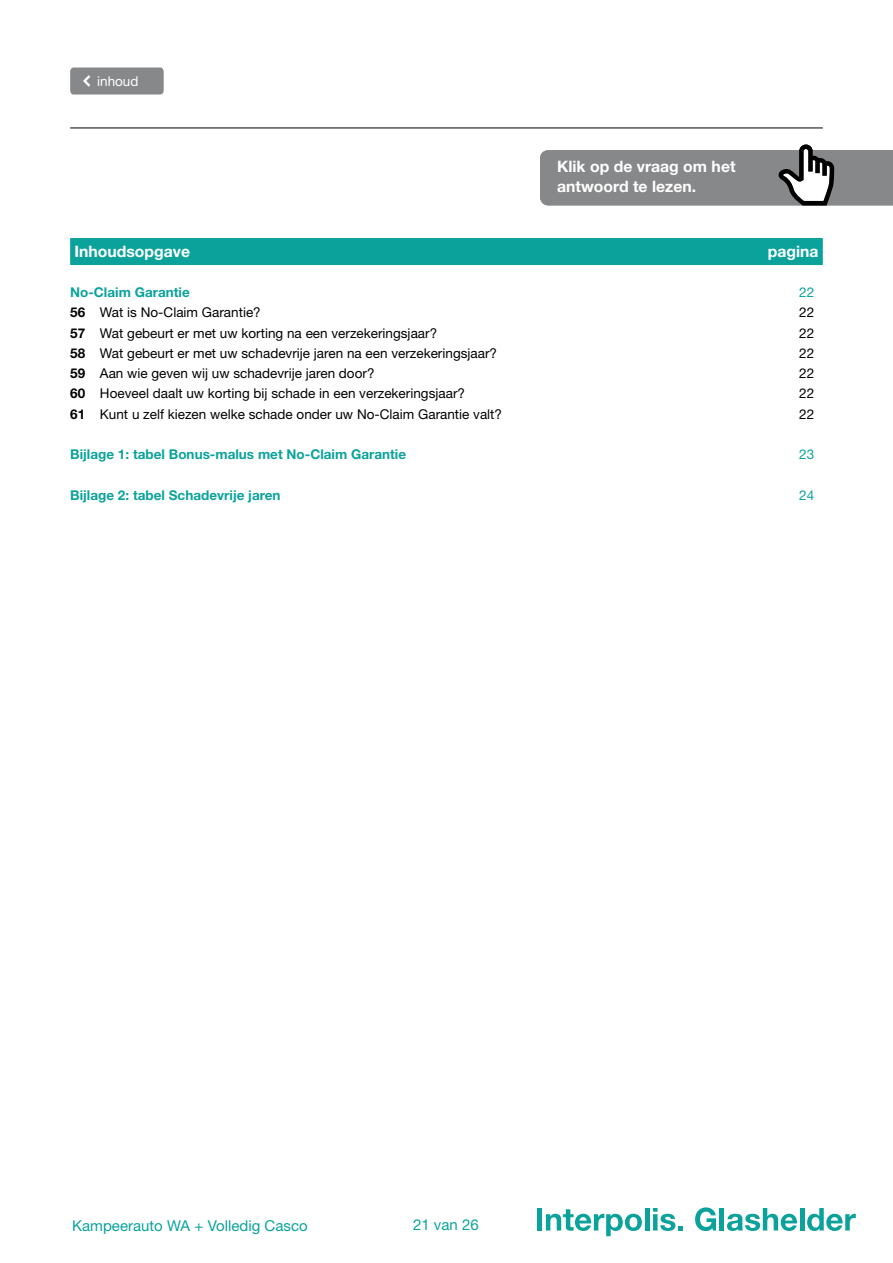
<style>
.page{position:relative;width:893px;height:1263px;background:#fff}
.page>*{position:absolute;margin:0;border:0;box-sizing:border-box;transform-origin:0 0}
.t1{font:700 15.75px/20.2px "Helvetica Neue LT Std";color:#fff}
.t2{font:15px "Helvetica Neue LT Std";color:#0ba29c}
.t3{font:13.5px "Helvetica Neue LT Std";color:#000}
.t4{font:700 13.5px "Helvetica Neue LT Std";color:#0ba29c}
.t5{font:13.5px "Helvetica Neue LT Std";color:#fff}
.t6{font:13.5px "Helvetica Neue LT Std";color:#0ba29c}
.s1{font-weight:700}
</style>
<div class="page">
<hr style="left:70px;top:128px;width:753px;height:1px;background:#000">
<svg style="left:70px;top:68px;width:94px;height:27px;background:#8b8c8e"></svg>
<div style="left:537px;top:1208px;width:5px;height:22px;background:#0ba29c"></div>
<svg style="left:546px;top:1209px;width:96px;height:27px"></svg>
<hr style="left:645px;top:1208px;width:4px;height:22px;background:#0ba29c">
<svg style="left:653px;top:1208px;width:30px;height:23px"></svg>
<svg style="left:695px;top:1207px;width:21px;height:24px"></svg>
<hr style="left:720px;top:1208px;width:4px;height:22px;background:#0ba29c">
<svg style="left:727px;top:1208px;width:70px;height:23px"></svg>
<hr style="left:800px;top:1208px;width:4px;height:22px;background:#0ba29c">
<svg style="left:807px;top:1208px;width:49px;height:23px"></svg>
<div style="left:70px;top:238px;width:753px;height:27px;background:#0ba29c"></div>
<svg style="left:540px;top:145px;width:353px;height:60px;background:#909192"></svg>
<p class="t5" style="left:97px;top:73px;width:43px">inhoud</p>
<p class="t1" style="left:557px;top:156px;width:180px">Klik op de vraag om het antwoord te lezen.</p>
<p class="t1" style="left:74px;top:240px;width:117px">Inhoudsopgave</p>
<p class="t1" style="left:768px;top:240px;width:52px">pagina</p>
<p class="t4" style="left:70px;top:284px;width:121px">No-Claim Garantie</p>
<p class="t6" style="left:799px;top:284px;width:17px">22</p>
<p class="t3" style="left:70px;top:304px;width:192px"><span class="s1">56</span> Wat is No-Claim Garantie?</p>
<p class="t3" style="left:799px;top:304px;width:17px">22</p>
<p class="t3" style="left:70px;top:325px;width:369px"><span class="s1">57</span> Wat gebeurt er met uw korting na een verzekeringsjaar?</p>
<p class="t3" style="left:799px;top:325px;width:17px">22</p>
<p class="t3" style="left:70px;top:345px;width:428px"><span class="s1">58</span> Wat gebeurt er met uw schadevrije jaren na een verzekeringsjaar?</p>
<p class="t3" style="left:799px;top:345px;width:17px">22</p>
<p class="t3" style="left:70px;top:365px;width:306px"><span class="s1">59</span> Aan wie geven wij uw schadevrije jaren door?</p>
<p class="t3" style="left:799px;top:365px;width:17px">22</p>
<p class="t3" style="left:70px;top:385px;width:396px"><span class="s1">60</span> Hoeveel daalt uw korting bij schade in een verzekeringsjaar?</p>
<p class="t3" style="left:799px;top:385px;width:17px">22</p>
<p class="t3" style="left:70px;top:406px;width:433px"><span class="s1">61</span> Kunt u zelf kiezen welke schade onder uw No-Claim Garantie valt?</p>
<p class="t3" style="left:799px;top:406px;width:17px">22</p>
<p class="t4" style="left:70px;top:446px;width:338px">Bijlage 1: tabel Bonus-malus met No-Claim Garantie</p>
<p class="t6" style="left:799px;top:446px;width:17px">23</p>
<p class="t4" style="left:70px;top:486px;width:212px">Bijlage 2: tabel Schadevrije jaren</p>
<p class="t6" style="left:799px;top:487px;width:17px">24</p>
<p class="t2" style="left:72px;top:1216px;width:237px">Kampeerauto WA + Volledig Casco</p>
<p class="t2" style="left:413px;top:1216px;width:67px">21 van 26</p>
</div>
